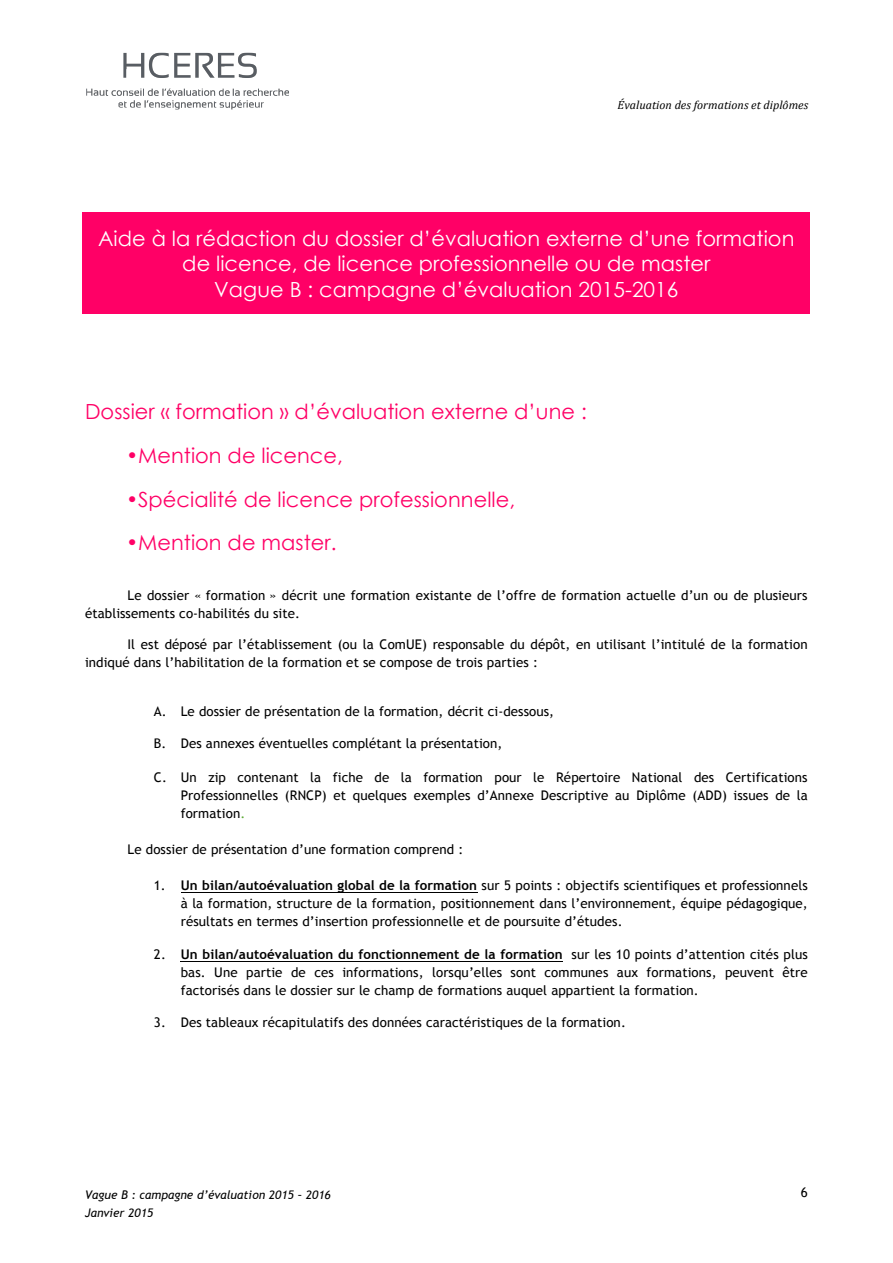
<style>
.page{position:relative;width:893px;height:1263px;background:#fff}
.page>*{position:absolute;margin:0;border:0;box-sizing:border-box;transform-origin:0 0}
.t1{font:20.85px/25.8px "Century Gothic";letter-spacing:.005em;color:#fff;text-align:center}
.t2{font:20.85px "Century Gothic";letter-spacing:.005em;color:#f06}
.t3{font:13.35px/18px "Trebuchet MS";letter-spacing:.005em;color:#000;text-align:justify}
.t4{font:italic 11.85px/18px "Trebuchet MS";letter-spacing:.005em;color:#000}
.t5{font:italic 11.85px "Cambria";letter-spacing:.005em;color:#000}
.s1{color:#5cab35}
.s2{font-weight:700}
</style>
<div class="page">
<img style="left:86px;top:53px;width:203px;height:56px">
<div style="left:83px;top:212px;width:727px;height:13px;background:#f06"></div>
<div style="left:83px;top:225px;width:727px;height:25px;background:#f06"></div>
<div style="left:83px;top:250px;width:727px;height:26px;background:#f06"></div>
<div style="left:83px;top:276px;width:727px;height:26px;background:#f06"></div>
<div style="left:83px;top:302px;width:727px;height:12px;background:#f06"></div>
<hr style="left:181px;top:892px;width:296px;height:1px;background:#000">
<hr style="left:181px;top:961px;width:382px;height:1px;background:#000">
<p class="t5" style="left:617px;top:98px;width:192px">Évaluation des formations et diplômes</p>
<h1 class="t1" style="left:98px;top:224px;width:697px">Aide à la rédaction du dossier d’évaluation externe d’une formation de licence, de licence professionnelle ou de master<br>Vague B : campagne d’évaluation 2015-2016</h1>
<h1 class="t2" style="left:85px;top:398px;width:503px">Dossier « formation » d’évaluation externe d’une :</h1>
<h1 class="t2" style="left:127px;top:442px;width:217px">•Mention de licence,</h1>
<h1 class="t2" style="left:127px;top:486px;width:389px">•Spécialité de licence professionnelle,</h1>
<h1 class="t2" style="left:127px;top:529px;width:210px">•Mention de master.</h1>
<p class="t3" style="left:85px;top:586px;width:724px;text-indent:43px">Le dossier « formation » décrit une formation existante de l’offre de formation actuelle d’un ou de plusieurs établissements co-habilités du site.</p>
<p class="t3" style="left:85px;top:635px;width:724px;text-indent:43px">Il est déposé par l’établissement (ou la ComUE) responsable du dépôt, en utilisant l’intitulé de la formation indiqué dans l’habilitation de la formation et se compose de trois parties :</p>
<p class="t3" style="left:154px;top:702px;width:402px">A. Le dossier de présentation de la formation, décrit ci-dessous,</p>
<p class="t3" style="left:154px;top:735px;width:350px">B. Des annexes éventuelles complétant la présentation,</p>
<p class="t3" style="left:181px;top:768px;width:628px;text-indent:-27px">C. Un zip contenant la fiche de la formation pour le Répertoire National des Certifications Professionnelles (RNCP) et quelques exemples d’Annexe Descriptive au Diplôme (ADD) issues de la formation<span class="s1">.</span></p>
<p class="t3" style="left:127px;top:840px;width:337px">Le dossier de présentation d’une formation comprend :</p>
<p class="t3" style="left:181px;top:876px;width:628px;text-indent:-27px">1. <span class="s2">Un bilan/autoévaluation global de la formation</span> sur 5 points : objectifs scientifiques et professionnels à la formation, structure de la formation, positionnement dans l’environnement, équipe pédagogique, résultats en termes d’insertion professionnelle et de poursuite d’études.</p>
<p class="t3" style="left:181px;top:945px;width:628px;text-indent:-27px">2. <span class="s2">Un bilan/autoévaluation du fonctionnement de la formation</span> sur les 10 points d’attention cités plus bas. Une partie de ces informations, lorsqu’elles sont communes aux formations, peuvent être factorisés dans le dossier sur le champ de formations auquel appartient la formation.</p>
<p class="t3" style="left:154px;top:1014px;width:473px">3. Des tableaux récapitulatifs des données caractéristiques de la formation.</p>
<p class="t4" style="left:85px;top:1186px;width:247px">Vague B : campagne d’évaluation 2015 – 2016<br>Janvier 2015</p>
<p class="t3" style="left:800px;top:1183px;width:8px">6</p>
</div>
